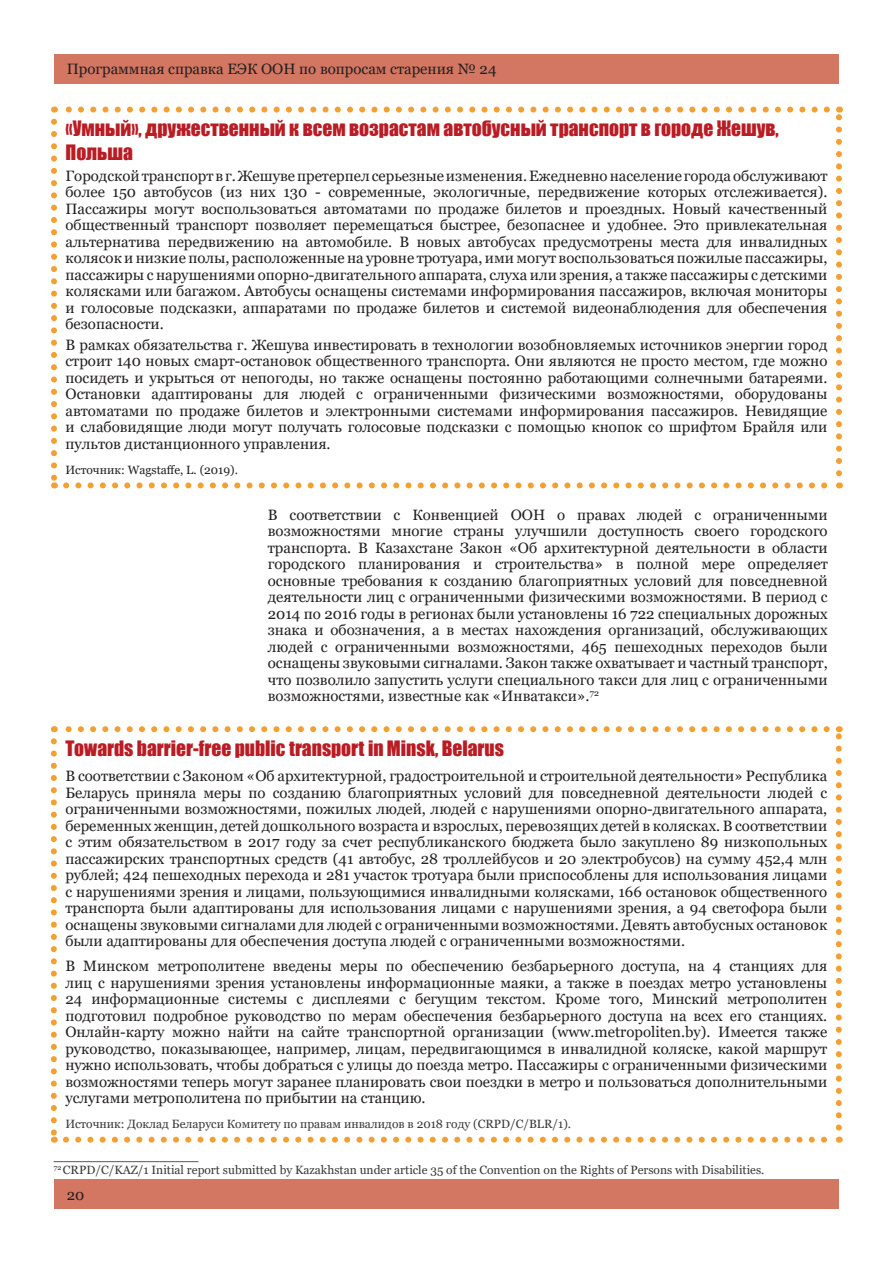
<style>
.page{position:relative;width:893px;height:1263px;background:#fff}
.page>*{position:absolute;margin:0;border:0;box-sizing:border-box;transform-origin:0 0}
.Red_title{font:19.5px/23.4px "Impact";color:#ba1c24}
.Georgia_10_regular{font:15px/16.5px "Georgia";color:#231f20;text-align:justify}
.Georgia_10_regular-2{font:12px "Georgia";color:#383839}
.t1{font:12px "Georgia";color:#231f20}
</style>
<div class="page">
<div style="left:54px;top:54px;width:785px;height:29px;background:#d37662"></div>
<div style="left:54px;top:1180px;width:785px;height:29px;background:#d37662"></div>
<svg style="left:66px;top:1137px;width:761px;height:6px"></svg>
<svg style="left:51px;top:741px;width:6px;height:402px"></svg>
<svg style="left:836px;top:726px;width:6px;height:401px"></svg>
<svg style="left:54px;top:726px;width:773px;height:6px"></svg>
<svg style="left:66px;top:482px;width:762px;height:6px"></svg>
<svg style="left:51px;top:122px;width:6px;height:366px"></svg>
<svg style="left:836px;top:107px;width:6px;height:366px"></svg>
<svg style="left:54px;top:107px;width:773px;height:6px"></svg>
<p class="Georgia_10_regular" style="left:67px;top:61px;width:431px">Программная справка ЕЭК ООН по вопросам старения № 24</p>
<p class="Red_title" style="left:66px;top:117px;width:715px">«Умный», дружественный к всем возрастам автобусный транспорт в городе Жешув,<br>Польша</p>
<p class="Georgia_10_regular" style="left:66px;top:168px;width:763px">Городской транспорт в г. Жешуве претерпел серьезные изменения. Ежедневно население города обслуживают более 150 автобусов (из них 130 - современные, экологичные, передвижение которых отслеживается).<br>Пассажиры могут воспользоваться автоматами по продаже билетов и проездных. Новый качественный общественный транспорт позволяет перемещаться быстрее, безопаснее и удобнее. Это привлекательная альтернатива передвижению на автомобиле. В новых автобусах предусмотрены места для инвалидных колясок и низкие полы, расположенные на уровне тротуара, ими могут воспользоваться пожилые пассажиры, пассажиры с нарушениями опорно-двигательного аппарата, слуха или зрения, а также пассажиры с детскими колясками или багажом. Автобусы оснащены системами информирования пассажиров, включая мониторы и голосовые подсказки, аппаратами по продаже билетов и системой видеонаблюдения для обеспечения безопасности.</p>
<p class="Georgia_10_regular" style="left:66px;top:337px;width:763px">В рамках обязательства г. Жешува инвестировать в технологии возобновляемых источников энергии город строит 140 новых смарт-остановок общественного транспорта. Они являются не просто местом, где можно посидеть и укрыться от непогоды, но также оснащены постоянно работающими солнечными батареями.<br>Остановки адаптированы для людей с ограниченными физическими возможностями, оборудованы автоматами по продаже билетов и электронными системами информирования пассажиров. Невидящие и слабовидящие люди могут получать голосовые подсказки с помощью кнопок со шрифтом Брайля или пультов дистанционного управления.</p>
<p class="t1" style="left:66px;top:462px;width:174px">Источник: Wagstaffe, L. (2019).</p>
<p class="Georgia_10_regular" style="left:268px;top:506px;width:561px">В соответствии с Конвенцией ООН о правах людей с ограниченными возможностями многие страны улучшили доступность своего городского транспорта. В Казахстане Закон «Об архитектурной деятельности в области городского планирования и строительства» в полной мере определяет основные требования к созданию благоприятных условий для повседневной деятельности лиц с ограниченными физическими возможностями. В период с 2014 по 2016 годы в регионах были установлены 16 722 специальных дорожных знака и обозначения, а в местах нахождения организаций, обслуживающих людей с ограниченными возможностями, 465 пешеходных переходов были оснащены звуковыми сигналами. Закон также охватывает и частный транспорт, что позволило запустить услуги специального такси для лиц с ограниченными возможностями, известные как «Инватакси».<sup>72</sup></p>
<p class="Red_title" style="left:65px;top:736px;width:440px">Towards barrier-free public transport in Minsk, Belarus</p>
<p class="Georgia_10_regular" style="left:65px;top:768px;width:763px">В соответствии с Законом «Об архитектурной, градостроительной и строительной деятельности» Республика Беларусь приняла меры по созданию благоприятных условий для повседневной деятельности людей с ограниченными возможностями, пожилых людей, людей с нарушениями опорно-двигательного аппарата, беременных женщин, детей дошкольного возраста и взрослых, перевозящих детей в колясках. В соответствии с этим обязательством в 2017 году за счет республиканского бюджета было закуплено 89 низкопольных пассажирских транспортных средств (41 автобус, 28 троллейбусов и 20 электробусов) на сумму 452,4 млн рублей; 424 пешеходных перехода и 281 участок тротуара были приспособлены для использования лицами с нарушениями зрения и лицами, пользующимися инвалидными колясками, 166 остановок общественного транспорта были адаптированы для использования лицами с нарушениями зрения, а 94 светофора были оснащены звуковыми сигналами для людей с ограниченными возможностями. Девять автобусных остановок были адаптированы для обеспечения доступа людей с ограниченными возможностями.</p>
<p class="Georgia_10_regular" style="left:65px;top:958px;width:763px">В Минском метрополитене введены меры по обеспечению безбарьерного доступа, на 4 станциях для лиц с нарушениями зрения установлены информационные маяки, а также в поездах метро установлены 24 информационные системы с дисплеями с бегущим текстом. Кроме того, Минский метрополитен подготовил подробное руководство по мерам обеспечения безбарьерного доступа на всех его станциях.<br>Онлайн-карту можно найти на сайте транспортной организации (www.metropoliten.by). Имеется также руководство, показывающее, например, лицам, передвигающимся в инвалидной коляске, какой маршрут нужно использовать, чтобы добраться с улицы до поезда метро. Пассажиры с ограниченными физическими возможностями теперь могут заранее планировать свои поездки в метро и пользоваться дополнительными услугами метрополитена по прибытии на станцию.</p>
<p class="Georgia_10_regular-2" style="left:65px;top:1117px;width:507px">Источник: Доклад Беларуси Комитету по правам инвалидов в 2018 году (CRPD/C/BLR/1).</p>
<p class="Georgia_10_regular" style="left:54px;top:1147px;width:146px">_______________</p>
<p class="Georgia_10_regular-2" style="left:54px;top:1163px;width:712px"><sup>72</sup> CRPD/C/KAZ/1 Initial report submitted by Kazakhstan under article 35 of the Convention on the Rights of Persons with Disabilities.</p>
<p class="Georgia_10_regular" style="left:67px;top:1187px;width:19px">20</p>
</div>
